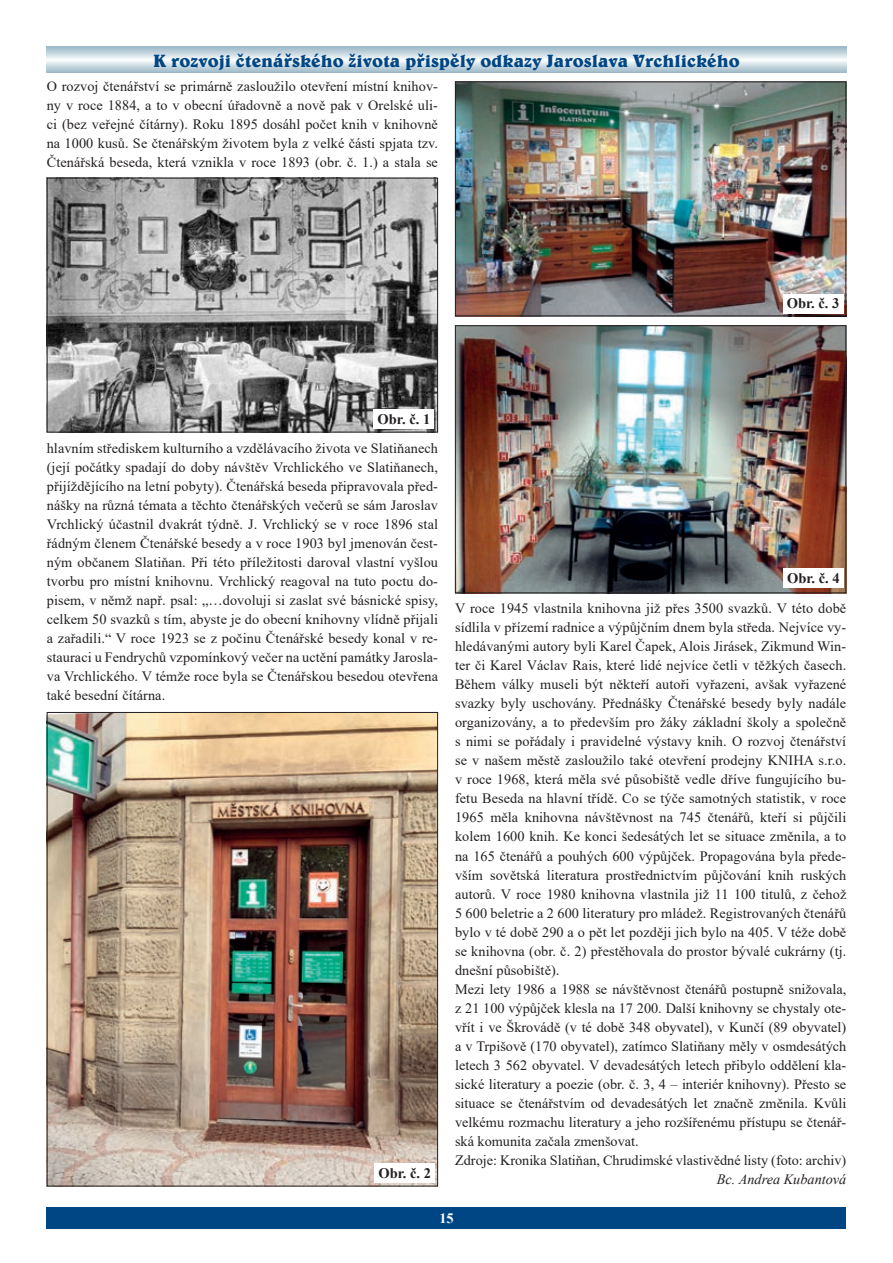
<style>
.page{position:relative;width:893px;height:1263px;background:#fff}
.page>*{position:absolute;margin:0;border:0;box-sizing:border-box;transform-origin:0 0}
.t1{font:700 18px "Belwe AT";color:#004684}
.t2{font:700 14.55px "Times New Roman";color:#231f20}
.t3{font:14.25px/19px "Times New Roman";letter-spacing:.005em;color:#231f20;text-align:justify}
.t4{font:italic 14.25px "Times New Roman";color:#231f20}
.t5{font:700 14.25px "Times New Roman";color:#fff}
</style>
<div class="page">
<div style="left:47px;top:1208px;width:799px;height:21px;background:#004684"></div>
<img style="left:49px;top:180px;width:387px;height:250px">
<div style="left:47px;top:178px;width:391px;height:254px;border:1px solid #231f20"></div>
<img style="left:49px;top:714px;width:387px;height:470px">
<img style="left:457px;top:83px;width:387px;height:231px">
<div style="left:455px;top:81px;width:391px;height:235px;border:1px solid #231f20"></div>
<img style="left:457px;top:327px;width:387px;height:264px">
<div style="left:455px;top:325px;width:391px;height:268px;border:1px solid #231f20"></div>
<svg style="left:47px;top:47px;width:799px;height:25px"></svg>
<div style="left:374px;top:409px;width:60px;height:19px;background:#fff"></div>
<div style="left:783px;top:294px;width:60px;height:19px;background:#fff"></div>
<div style="left:783px;top:568px;width:61px;height:20px;background:#fff"></div>
<div style="left:375px;top:1163px;width:60px;height:19px;background:#fff"></div>
<p class="t1" style="left:153px;top:49px;width:588px">K rozvoji čtenářského života přispěly odkazy Jaroslava Vrchlického</p>
<p class="t3" style="left:47px;top:76px;width:393px">O rozvoj čtenářství se primárně zasloužilo otevření místní knihov&shy;ny v roce 1884, a to v obecní úřadovně a nově pak v Orelské uli&shy;ci (bez veřejné čítárny). Roku 1895 dosáhl počet knih v knihovně na 1000 kusů. Se čtenářským životem byla z velké části spjata tzv.<br>Čtenářská beseda, která vznikla v roce 1893 (obr. č. 1.) a stala se</p>
<p class="t2" style="left:787px;top:293px;width:54px">Obr. č. 3</p>
<p class="t2" style="left:378px;top:408px;width:54px">Obr. č. 1</p>
<p class="t3" style="left:47px;top:438px;width:393px">hlavním střediskem kulturního a vzdělávacího života ve Slatiňanech (její počátky spadají do doby návštěv Vrchlického ve Slatiňanech, přijíždějícího na letní pobyty). Čtenářská beseda připravovala před&shy;nášky na různá témata a těchto čtenářských večerů se sám Jaroslav Vrchlický účastnil dvakrát týdně. J. Vrchlický se v roce 1896 stal řádným členem Čtenářské besedy a v roce 1903 byl jmenován čest&shy;ným občanem Slatiňan. Při této příležitosti daroval vlastní vyšlou tvorbu pro místní knihovnu. Vrchlický reagoval na tuto poctu do&shy;pisem, v němž např. psal: „…dovoluji si zaslat své básnické spisy, celkem 50 svazků s tím, abyste je do obecní knihovny vlídně přijali a zařadili.“ V roce 1923 se z počinu Čtenářské besedy konal v re&shy;stauraci u Fendrychů vzpomínkový večer na uctění památky Jarosla&shy;va Vrchlického. V témže roce byla se Čtenářskou besedou otevřena také besední čítárna.</p>
<p class="t2" style="left:378px;top:1162px;width:54px">Obr. č. 2</p>
<p class="t2" style="left:787px;top:568px;width:54px">Obr. č. 4</p>
<p class="t3" style="left:455px;top:598px;width:393px;text-align:left">V roce 1945 vlastnila knihovna již přes 3500 svazků. V této době sídlila v přízemí radnice a výpůjčním dnem byla středa. Nejvíce vy&shy;hledávanými autory byli Karel Čapek, Alois Jirásek, Zikmund Win&shy;ter či Karel Václav Rais, které lidé nejvíce četli v těžkých časech.<br>Během války museli být někteří autoři vyřazeni, avšak vyřazené svazky byly uschovány. Přednášky Čtenářské besedy byly nadále organizovány, a to především pro žáky základní školy a společně s nimi se pořádaly i pravidelné výstavy knih. O rozvoj čtenářství se v našem městě zasloužilo také otevření prodejny KNIHA s.r.o. v roce 1968, která měla své působiště vedle dříve fungujícího bu&shy;fetu Beseda na hlavní třídě. Co se týče samotných statistik, v roce 1965 měla knihovna návštěvnost na 745 čtenářů, kteří si půjčili kolem 1600 knih. Ke konci šedesátých let se situace změnila, a to na 165 čtenářů a pouhých 600 výpůjček. Propagována byla přede&shy;vším sovětská literatura prostřednictvím půjčování knih ruských autorů. V roce 1980 knihovna vlastnila již 11 100 titulů, z čehož 5 600 beletrie a 2 600 literatury pro mládež. Registrovaných čtenářů bylo v té době 290 a o pět let později jich bylo na 405. V téže době se knihovna (obr. č. 2) přestěhovala do prostor bývalé cukrárny (tj. dnešní působiště).<br>Mezi lety 1986 a 1988 se návštěvnost čtenářů postupně snižovala, z 21 100 výpůjček klesla na 17 200. Další knihovny se chystaly ote&shy;vřít i ve Škrovádě (v té době 348 obyvatel), v Kunčí (89 obyvatel) a v Trpišově (170 obyvatel), zatímco Slatiňany měly v osmdesátých letech 3 562 obyvatel. V devadesátých letech přibylo oddělení kla&shy;sické literatury a poezie (obr. č. 3, 4 – interiér knihovny). Přesto se situace se čtenářstvím od devadesátých let značně změnila. Kvůli velkému rozmachu literatury a jeho rozšířenému přístupu se čtenář&shy;ská komunita začala zmenšovat.<br>Zdroje: Kronika Slatiňan, Chrudimské vlastivědné listy (foto: archiv)</p>
<p class="t4" style="left:717px;top:1170px;width:131px">Bc. Andrea Kubantová</p>
<p class="t5" style="left:439px;top:1208px;width:16px">15</p>
</div>
